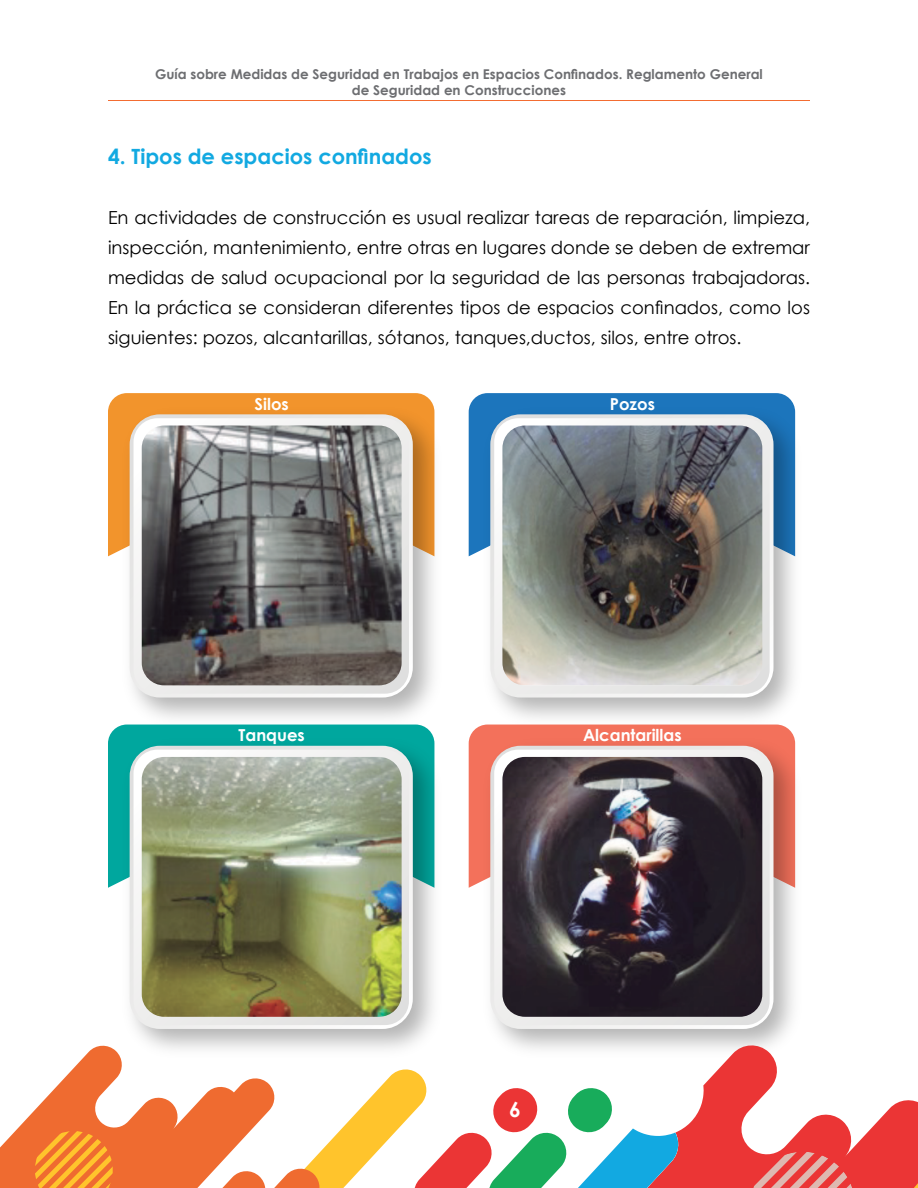
<style>
.page{position:relative;width:918px;height:1188px;background:#fff}
.page>*{position:absolute;margin:0;border:0;box-sizing:border-box;transform-origin:0 0}
.t1{font:700 21px "Century Gothic";color:#12a9e1}
.t2{font:700 21px "Century Gothic";color:#fff}
.t3{font:18px/30px "Century Gothic";color:#000;text-align:justify}
.t4{font:700 16.5px "Century Gothic";color:#fff}
.t5{font:700 13.5px/16.2px "Century Gothic";color:#6d6e71;text-align:center}
</style>
<div class="page">
<svg style="left:108px;top:393px;width:321px;height:163px;background:#f29936"></svg>
<img style="left:115px;top:399px;width:320px;height:326px">
<svg style="left:130px;top:414px;width:283px;height:284px"></svg>
<svg style="left:134px;top:418px;width:275px;height:276px"></svg>
<div style="left:108px;top:725px;width:322px;height:163px;background:#00a79e"></div>
<img style="left:115px;top:731px;width:320px;height:319px">
<svg style="left:130px;top:746px;width:283px;height:283px"></svg>
<svg style="left:134px;top:750px;width:275px;height:275px"></svg>
<svg style="left:469px;top:393px;width:321px;height:163px;background:#277bbf"></svg>
<img style="left:475px;top:399px;width:321px;height:326px">
<svg style="left:490px;top:414px;width:284px;height:284px"></svg>
<svg style="left:494px;top:418px;width:276px;height:276px"></svg>
<div style="left:469px;top:725px;width:322px;height:163px;background:#f3715b"></div>
<img style="left:475px;top:731px;width:321px;height:319px">
<svg style="left:490px;top:746px;width:284px;height:283px"></svg>
<svg style="left:494px;top:750px;width:276px;height:275px"></svg>
<img style="left:142px;top:426px;width:260px;height:259px">
<img style="left:142px;top:757px;width:260px;height:260px">
<img style="left:502px;top:426px;width:260px;height:259px">
<img style="left:502px;top:757px;width:260px;height:260px">
<svg style="left:586px;top:1043px;width:210px;height:145px;fill:#eb3535"></svg>
<svg style="left:321px;top:1067px;width:359px;height:121px"></svg>
<svg style="left:0;top:1044px;width:321px;height:144px"></svg>
<svg style="left:31px;top:1127px;width:86px;height:61px;background:#f4892e"></svg>
<svg style="left:751px;top:1044px;width:167px;height:144px"></svg>
<hr style="left:108px;top:100px;width:702px;height:1px;background:#f36c31">
<p class="t5" style="left:155px;top:66px;width:609px">Guía sobre Medidas de Seguridad en Trabajos en Espacios Confinados. Reglamento General de Seguridad en Construcciones</p>
<p class="t1" style="left:108px;top:141px;width:325px">4. Tipos de espacios confinados</p>
<p class="t3" style="left:108px;top:202px;width:704px">En actividades de construcción es usual realizar tareas de reparación, limpieza, inspección, mantenimiento, entre otras en lugares donde se deben de extremar medidas de salud ocupacional por la seguridad de las personas trabajadoras.<br>En la práctica se consideran diferentes tipos de espacios confinados, como los siguientes: pozos, alcantarillas, sótanos, tanques,ductos, silos, entre otros.</p>
<p class="t4" style="left:255px;top:391px;width:36px">Silos</p>
<p class="t4" style="left:239px;top:723px;width:68px">Tanques</p>
<p class="t4" style="left:610px;top:391px;width:47px">Pozos</p>
<p class="t4" style="left:583px;top:723px;width:100px">Alcantarillas</p>
<p class="t2" style="left:509px;top:1094px;width:13px">6</p>
</div>
